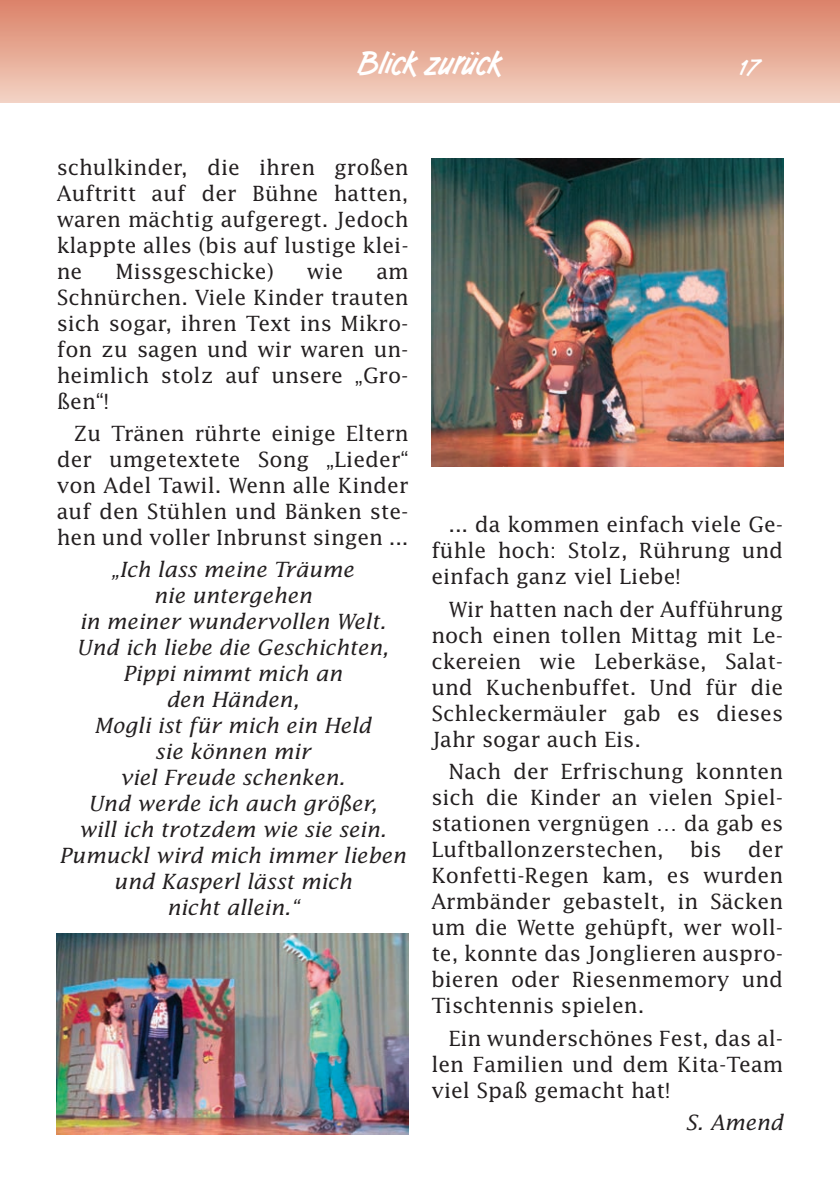
<style>
.page{position:relative;width:840px;height:1191px;background:#fff}
.page>*{position:absolute;margin:0;border:0;box-sizing:border-box;transform-origin:0 0}
.t1{font:700 32px "Tomboy";color:#fff}
.t2{font:700 22px "Tomboy";color:#fff}
.t3{font:21px/26px "Lucida";color:#231f20;text-align:justify}
.t4{font:italic 21px/26px "Lucida";color:#231f20;text-align:center}
</style>
<div class="page">
<div style="left:0;top:0;width:839px;height:102px;background:linear-gradient(to bottom,#db8167,#f2d1c2)"></div>
<div style="left:0;top:0;width:17px;height:102px;background:linear-gradient(to bottom,#db8167,#f2d1c2)"></div>
<img style="left:431px;top:159px;width:351px;height:308px">
<img style="left:57px;top:933px;width:351px;height:201px">
<h1 class="t1" style="left:358px;top:44px;width:146px">Blick zurück</h1>
<p class="t2" style="left:739px;top:55px;width:22px">17</p>
<p class="t3" style="left:57px;top:155px;width:353px">schulkinder, die ihren großen Auftritt auf der Bühne hatten, waren mächtig aufgeregt. Jedoch klappte alles (bis auf lustige klei&shy;ne</p>
<p class="t3" style="left:115px;top:259px;width:160px">Missgeschicke)</p>
<p class="t3" style="left:307px;top:259px;width:38px">wie</p>
<p class="t3" style="left:57px;top:259px;width:353px;text-indent:319px">am Schnürchen. Viele Kinder trauten sich sogar, ihren Text ins Mikro&shy;fon zu sagen und wir waren un&shy;heimlich stolz auf unsere „Gro&shy;ßen“!</p>
<p class="t3" style="left:57px;top:420px;width:353px;text-indent:17px">Zu Tränen rührte einige Eltern der umgetextete Song „Lieder“ von Adel Tawil. Wenn alle Kinder auf den Stühlen und Bänken ste&shy;hen und voller Inbrunst singen ...</p>
<p class="t4" style="left:60px;top:556px;width:347px">„Ich lass meine Träume<br>nie untergehen<br>in meiner wundervollen Welt.<br>Und ich liebe die Geschichten,<br>Pippi nimmt mich an<br>den Händen,<br>Mogli ist für mich ein Held<br>sie können mir<br>viel Freude schenken.<br>Und werde ich auch größer,<br>will ich trotzdem wie sie sein.<br>Pumuckl wird mich immer lieben und Kasperl lässt mich<br>nicht allein.“</p>
<p class="t3" style="left:431px;top:512px;width:353px;text-indent:17px">... da kommen einfach viele Ge&shy;fühle hoch: Stolz, Rührung und einfach ganz viel Liebe!</p>
<p class="t3" style="left:431px;top:596px;width:353px;text-indent:17px">Wir hatten nach der Aufführung noch einen tollen Mittag mit Le&shy;ckereien wie Leberkäse, Salat&shy;und Kuchenbuffet. Und für die Schleckermäuler gab es dieses Jahr sogar auch Eis.</p>
<p class="t3" style="left:431px;top:759px;width:353px;text-indent:17px">Nach der Erfrischung konnten sich die Kinder an vielen Spiel&shy;stationen vergnügen … da gab es Luftballonzerstechen, bis der Konfetti-Regen kam, es wurden Armbänder gebastelt, in Säcken um die Wette gehüpft, wer woll&shy;te, konnte das Jonglieren auspro&shy;bieren oder Riesenmemory und Tischtennis spielen.</p>
<p class="t3" style="left:431px;top:1025px;width:353px;text-indent:17px">Ein wunderschönes Fest, das al&shy;len Familien und dem Kita-Team viel Spaß gemacht hat!</p>
<p class="t4" style="left:685px;top:1109px;width:99px">S. Amend</p>
</div>
